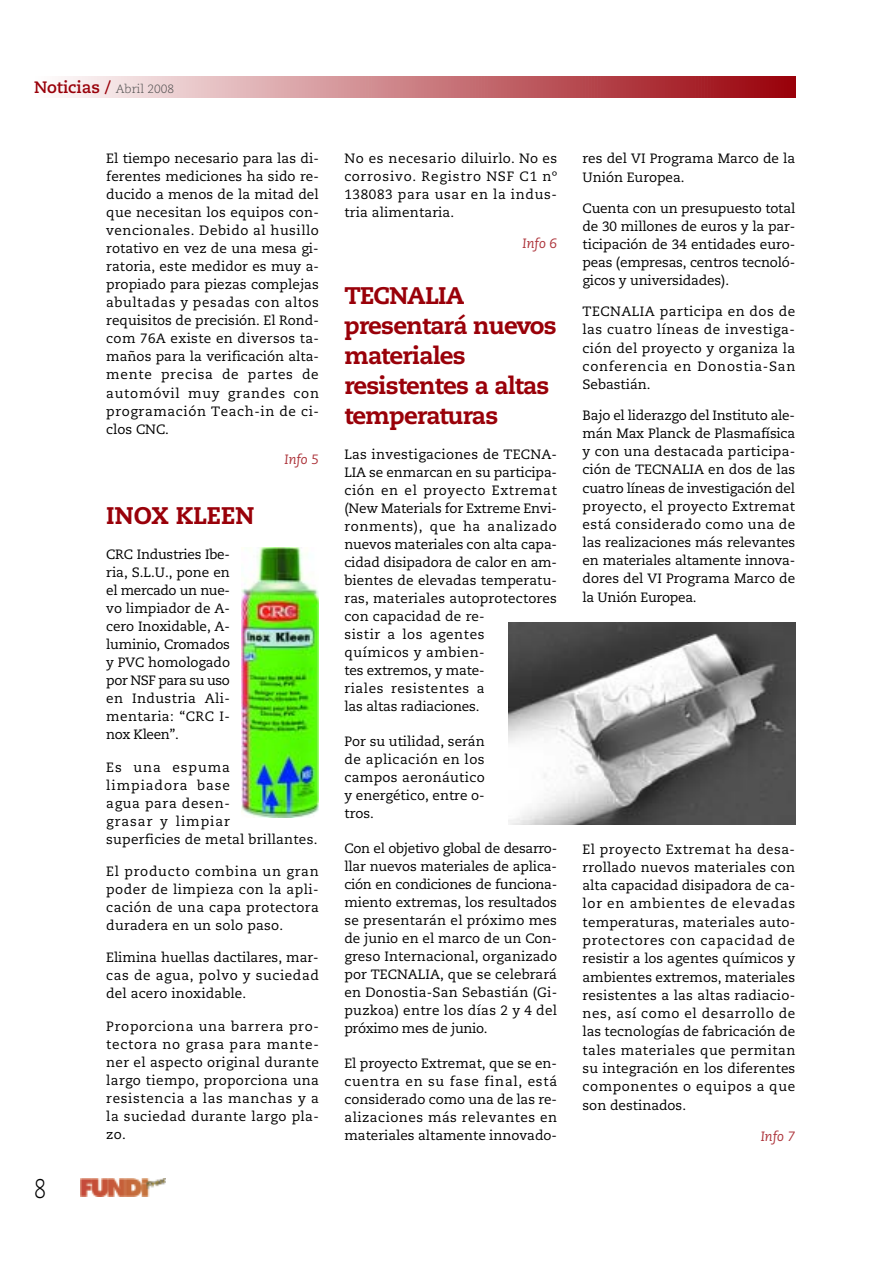
<style>
.page{position:relative;width:893px;height:1263px;background:#fff}
.page>*{position:absolute;margin:0;border:0;box-sizing:border-box;transform-origin:0 0}
.t1{font:300 27px "Caecilia";color:#000;scale:.8 1}
.t2{font:800 24px/30px "Caecilia";letter-spacing:-.03em;color:#990009}
.t3{font:800 24px "Caecilia";color:#990009}
.t4{font:700 16.5px "Caecilia";color:#990009}
.t5{font:13.5px/18px "Caecilia";letter-spacing:.015em;color:#000;text-align:justify}
.t6{font:13.5px/18px "Caecilia";letter-spacing:.045em;color:#000}
.t7{font:italic 13.5px "Caecilia";color:#ad333a}
.s1{font-weight:300;font-size:12px;color:#4d4d4d}
</style>
<div class="page">
<svg style="left:64px;top:77px;width:732px;height:21px;background:#c97a7f"></svg>
<img style="left:81px;top:1178px;width:85px;height:18px">
<img style="left:242px;top:547px;width:76px;height:271px">
<img style="left:509px;top:623px;width:286px;height:202px">
<p class="t4" style="left:34px;top:81px;width:142px">Noticias / <span class="s1">Abril 2008</span></p>
<p class="t1" style="left:34px;top:1177px;width:17px">8</p>
<p class="t5" style="left:106px;top:151px;width:214px">El tiempo necesario para las di&shy;ferentes mediciones ha sido re&shy;ducido a menos de la mitad del que necesitan los equipos con&shy;vencionales. Debido al husillo rotativo en vez de una mesa gi&shy;ratoria, este medidor es muy a&shy;propiado para piezas complejas abultadas y pesadas con altos requisitos de precisión. El Rond&shy;com 76A existe en diversos ta&shy;maños para la verificación alta&shy;mente precisa de partes de automóvil muy grandes con programación Teach-in de ci&shy;clos CNC.</p>
<p class="t7" style="left:284px;top:454px;width:36px">Info 5</p>
<p class="t3" style="left:106px;top:506px;width:150px">INOX KLEEN</p>
<p class="t5" style="left:106px;top:546px;width:125px">CRC Industries Ibe&shy;ria, S.L.U., pone en el mercado un nue&shy;vo limpiador de A&shy;cero Inoxidable, A&shy;luminio, Cromados y PVC homologado por NSF para su uso en Industria Ali&shy;mentaria: “CRC I&shy;nox Kleen”.</p>
<p class="t6" style="left:106px;top:759px;width:213px">Es una espuma<br>limpiadora base<br>agua para desen-<br>grasar y limpiar<br>superficies de metal brillantes.</p>
<p class="t5" style="left:106px;top:863px;width:214px">El producto combina un gran poder de limpieza con la apli&shy;cación de una capa protectora duradera en un solo paso.</p>
<p class="t5" style="left:106px;top:950px;width:214px">Elimina huellas dactilares, mar&shy;cas de agua, polvo y suciedad del acero inoxidable.</p>
<p class="t5" style="left:106px;top:1018px;width:214px">Proporciona una barrera pro&shy;tectora no grasa para mante&shy;ner el aspecto original durante largo tiempo, proporciona una resistencia a las manchas y a la suciedad durante largo pla&shy;zo.</p>
<p class="t5" style="left:344px;top:151px;width:214px">No es necesario diluirlo. No es corrosivo. Registro NSF C1 nº 138083 para usar en la indus&shy;tria alimentaria.</p>
<p class="t7" style="left:523px;top:238px;width:36px">Info 6</p>
<p class="t2" style="left:344px;top:283px;width:214px">TECNALIA presentará nuevos materiales resistentes a altas temperaturas</p>
<p class="t5" style="left:344px;top:446px;width:214px;text-align:left">Las investigaciones de TECNA-<br>LIA se enmarcan en su participa&shy;ción en el proyecto Extremat (New Materials for Extreme Envi&shy;ronments), que ha analizado nuevos materiales con alta capa&shy;cidad disipadora de calor en am&shy;bientes de elevadas temperatu&shy;ras, materiales autoprotectores con capacidad de re-<br>sistir a los agentes<br>químicos y ambien-<br>tes extremos, y mate-<br>riales resistentes a<br>las altas radiaciones.</p>
<p class="t5" style="left:344px;top:733px;width:142px">Por su utilidad, serán de aplicación en los campos aeronáutico y energético, entre o&shy;tros.</p>
<p class="t5" style="left:344px;top:840px;width:214px">Con el objetivo global de desarro&shy;llar nuevos materiales de aplica&shy;ción en condiciones de funciona&shy;miento extremas, los resultados se presentarán el próximo mes de junio en el marco de un Con&shy;greso Internacional, organizado por TECNALIA, que se celebrará en Donostia-San Sebastián (Gi&shy;puzkoa) entre los días 2 y 4 del próximo mes de junio.</p>
<p class="t5" style="left:344px;top:1055px;width:214px">El proyecto Extremat, que se en&shy;cuentra en su fase final, está considerado como una de las re&shy;alizaciones más relevantes en materiales altamente innovado-</p>
<p class="t5" style="left:583px;top:151px;width:214px">res del VI Programa Marco de la<br>Unión Europea.</p>
<p class="t5" style="left:583px;top:200px;width:214px">Cuenta con un presupuesto total de 30 millones de euros y la par&shy;ticipación de 34 entidades euro&shy;peas (empresas, centros tecnoló&shy;gicos y universidades).</p>
<p class="t5" style="left:583px;top:304px;width:214px">TECNALIA participa en dos de las cuatro líneas de investiga&shy;ción del proyecto y organiza la conferencia en Donostia-San Sebastián.</p>
<p class="t5" style="left:583px;top:407px;width:214px">Bajo el liderazgo del Instituto ale&shy;mán Max Planck de Plasmafísica y con una destacada participa&shy;ción de TECNALIA en dos de las cuatro líneas de investigación del proyecto, el proyecto Extremat está considerado como una de las realizaciones más relevantes en materiales altamente innova&shy;dores del VI Programa Marco de la Unión Europea.</p>
<p class="t5" style="left:583px;top:841px;width:214px">El proyecto Extremat ha desa&shy;rrollado nuevos materiales con alta capacidad disipadora de ca&shy;lor en ambientes de elevadas temperaturas, materiales auto&shy;protectores con capacidad de resistir a los agentes químicos y ambientes extremos, materiales resistentes a las altas radiacio&shy;nes, así como el desarrollo de las tecnologías de fabricación de tales materiales que permitan su integración en los diferentes componentes o equipos a que son destinados.</p>
<p class="t7" style="left:761px;top:1130px;width:36px">Info 7</p>
</div>
